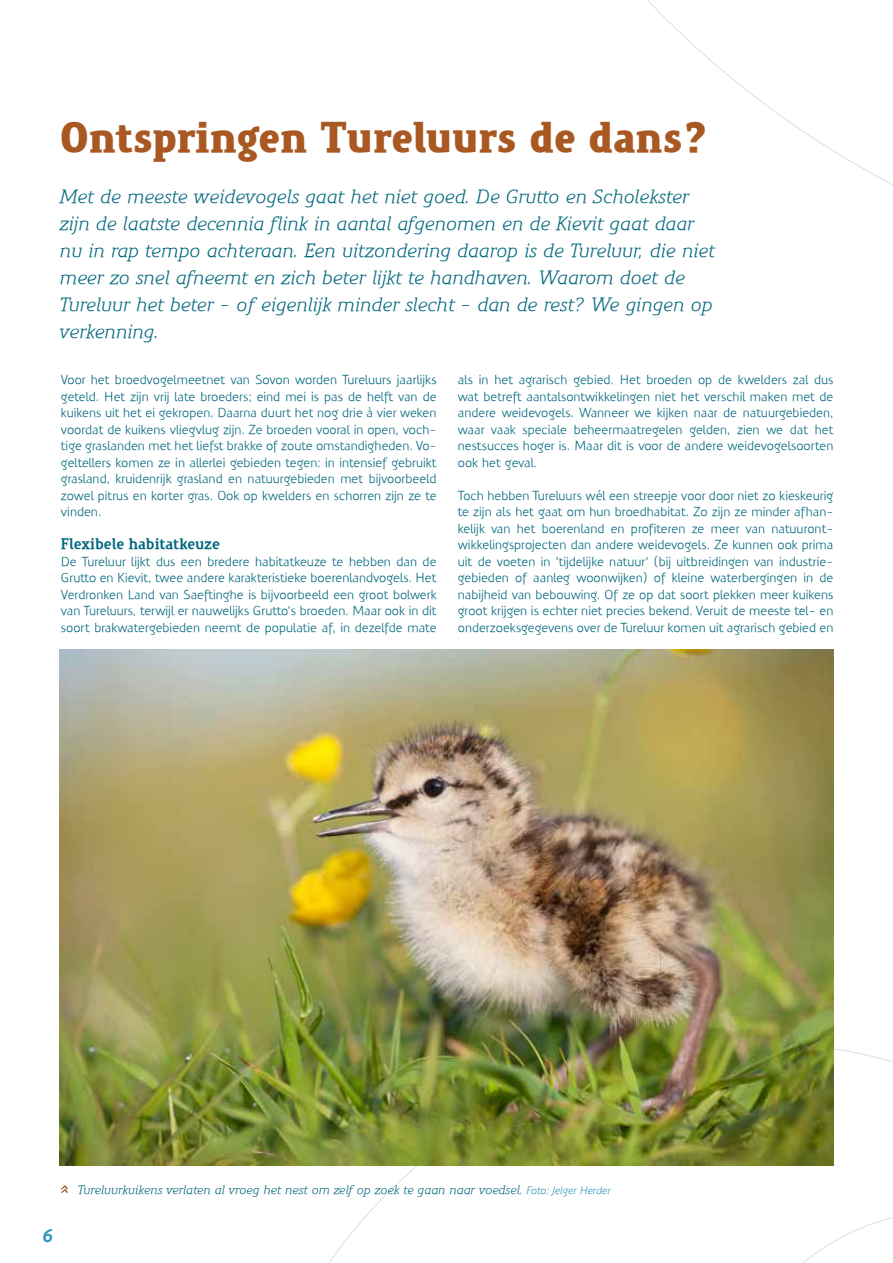
<style>
.page{position:relative;width:893px;height:1263px;background:#fff}
.page>*{position:absolute;margin:0;border:0;box-sizing:border-box;transform-origin:0 0}
.t1{font:900 42px "Precious Serif Ult";letter-spacing:-.005em;color:#a95821}
.t2{font:italic 18.75px/27px "Precious Serif";color:#00677d}
.t3{font:italic 700 18px "Precious Sans";color:#3397b9}
.t4{font:700 15px "Precious Serif";letter-spacing:-.005em;color:#00677d}
.t5{font:12.75px/16.5px "Precious Sans";color:#00677d;text-align:justify}
.t6{font:italic 12px "Precious Serif";color:#00677d}
.s1{font-family:"Precious Sans";font-size:10.5px;color:#3397b9}
</style>
<div class="page">
<svg style="left:272px;top:1165px;width:468px;height:98px"></svg>
<img style="left:798px;top:843px;width:95px;height:420px">
<img style="left:60px;top:649px;width:773px;height:516px">
<svg style="left:61px;top:1185px;width:7px;height:8px"></svg>
<svg style="left:647px;top:0;width:246px;height:186px"></svg>
<h1 class="t1" style="left:60px;top:111px;width:650px">Ontspringen Tureluurs de dans?</h1>
<p class="t2" style="left:60px;top:183px;width:656px">Met de meeste weidevogels gaat het niet goed. De Grutto en Scholekster zijn de laatste decennia flink in aantal afgenomen en de Kievit gaat daar nu in rap tempo achteraan. Een uitzondering daarop is de Tureluur, die niet meer zo snel afneemt en zich beter lijkt te handhaven. Waarom doet de Tureluur het beter - of eigenlijk minder slecht - dan de rest? We gingen op verkenning.</p>
<p class="t5" style="left:61px;top:371px;width:377px">Voor het broedvogelmeetnet van Sovon worden Tureluurs jaarlijks geteld. Het zijn vrij late broeders; eind mei is pas de helft van de kuikens uit het ei gekropen. Daarna duurt het nog drie à vier weken voordat de kuikens vliegvlug zijn. Ze broeden vooral in open, voch&shy;tige graslanden met het liefst brakke of zoute omstandigheden. Vo&shy;geltellers komen ze in allerlei gebieden tegen: in intensief gebruikt grasland, kruidenrijk grasland en natuurgebieden met bijvoorbeeld zowel pitrus en korter gras. Ook op kwelders en schorren zijn ze te vinden.</p>
<p class="t4" style="left:61px;top:534px;width:160px">Flexibele habitatkeuze</p>
<p class="t5" style="left:61px;top:553px;width:377px">De Tureluur lijkt dus een bredere habitatkeuze te hebben dan de Grutto en Kievit, twee andere karakteristieke boerenlandvogels. Het Verdronken Land van Saeftinghe is bijvoorbeeld een groot bolwerk van Tureluurs, terwijl er nauwelijks Grutto’s broeden. Maar ook in dit soort brakwatergebieden neemt de populatie af, in dezelfde mate</p>
<p class="t5" style="left:458px;top:371px;width:377px">als in het agrarisch gebied. Het broeden op de kwelders zal dus wat betreft aantalsontwikkelingen niet het verschil maken met de andere weidevogels. Wanneer we kijken naar de natuurgebieden, waar vaak speciale beheermaatregelen gelden, zien we dat het nestsucces hoger is. Maar dit is voor de andere weidevogelsoorten ook het geval.</p>
<p class="t5" style="left:458px;top:487px;width:377px">Toch hebben Tureluurs wél een streepje voor door niet zo kieskeurig te zijn als het gaat om hun broedhabitat. Zo zijn ze minder afhan&shy;kelijk van het boerenland en profiteren ze meer van natuuront&shy;wikkelingsprojecten dan andere weidevogels. Ze kunnen ook prima uit de voeten in ‘tijdelijke natuur’ (bij uitbreidingen van industrie&shy;gebieden of aanleg woonwijken) of kleine waterbergingen in de nabijheid van bebouwing. Of ze op dat soort plekken meer kuikens groot krijgen is echter niet precies bekend. Veruit de meeste tel- en onderzoeksgegevens over de Tureluur komen uit agrarisch gebied en</p>
<h3 class="t3" style="left:43px;top:1224px;width:12px">6</h3>
<p class="t6" style="left:78px;top:1182px;width:535px">Tureluurkuikens verlaten al vroeg het nest om zelf op zoek te gaan naar voedsel. <span class="s1">Foto: Jelger Herder</span></p>
</div>
